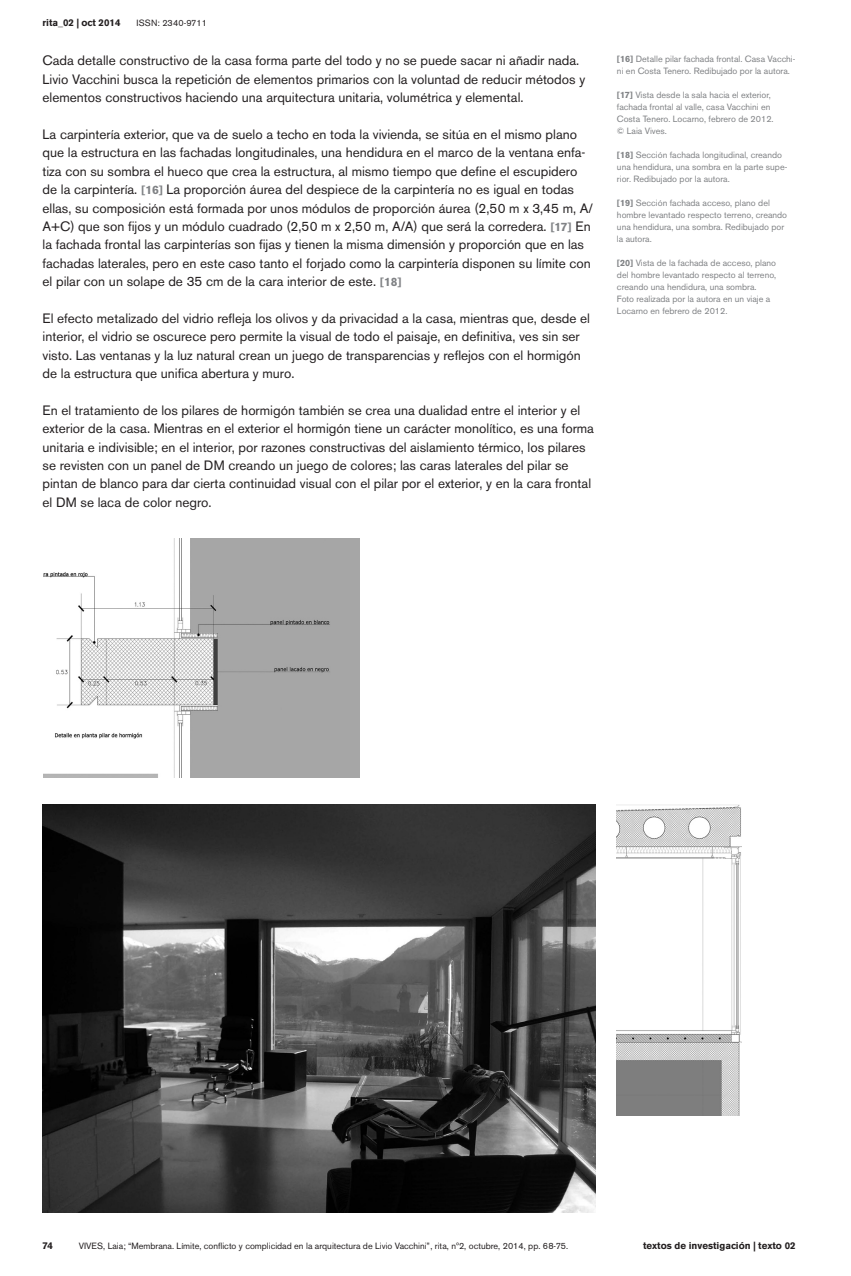
<style>
.page{position:relative;width:851px;height:1276px;background:#fff}
.page>*{position:absolute;margin:0;border:0;box-sizing:border-box;transform-origin:0 0}
.t1{font:13.5px/18.5px "Akzidenz Grotesk BE";color:#231f20}
.t2{font:700 9.75px "Akzidenz Grotesk BE";color:#231f20}
.t3{font:9px/12px "Akzidenz Grotesk BE";color:#808285}
.t4{font:9px "Akzidenz Grotesk BE";color:#231f20}
.t5{font:9px "Akzidenz Grotesk BE";letter-spacing:.02em;color:#231f20}
.s1{font-weight:700;font-size:12px;color:#808285}
.s2{font-weight:700}
</style>
<div class="page">
<img style="left:43px;top:805px;width:552px;height:407px">
<img style="left:617px;top:805px;width:124px;height:310px">
<img style="left:44px;top:539px;width:315px;height:238px">
<p class="t2" style="left:43px;top:17px;width:79px">rita_02 | oct 2014</p>
<p class="t5" style="left:136px;top:17px;width:72px">ISSN: 2340-9711</p>
<p class="t1" style="left:43px;top:51px;width:544px">Cada detalle constructivo de la casa forma parte del todo y no se puede sacar ni añadir nada.<br>Livio Vacchini busca la repetición de elementos primarios con la voluntad de reducir métodos y elementos constructivos haciendo una arquitectura unitaria, volumétrica y elemental.</p>
<p class="t1" style="left:43px;top:125px;width:552px">La carpintería exterior, que va de suelo a techo en toda la vivienda, se sitúa en el mismo plano que la estructura en las fachadas longitudinales, una hendidura en el marco de la ventana enfa&shy;tiza con su sombra el hueco que crea la estructura, al mismo tiempo que define el escupidero de la carpintería. <span class="s1">[16]</span> La proporción áurea del despiece de la carpintería no es igual en todas ellas, su composición está formada por unos módulos de proporción áurea (2,50 m x 3,45 m, A/ A+C) que son fijos y un módulo cuadrado (2,50 m x 2,50 m, A/A) que será la corredera. <span class="s1">[17]</span> En la fachada frontal las carpinterías son fijas y tienen la misma dimensión y proporción que en las fachadas laterales, pero en este caso tanto el forjado como la carpintería disponen su límite con el pilar con un solape de 35 cm de la cara interior de este. <span class="s1">[18]</span></p>
<p class="t1" style="left:43px;top:309px;width:549px">El efecto metalizado del vidrio refleja los olivos y da privacidad a la casa, mientras que, desde el interior, el vidrio se oscurece pero permite la visual de todo el paisaje, en definitiva, ves sin ser visto. Las ventanas y la luz natural crean un juego de transparencias y reflejos con el hormigón de la estructura que unifica abertura y muro.</p>
<p class="t1" style="left:43px;top:401px;width:553px">En el tratamiento de los pilares de hormigón también se crea una dualidad entre el interior y el exterior de la casa. Mientras en el exterior el hormigón tiene un carácter monolítico, es una forma unitaria e indivisible; en el interior, por razones constructivas del aislamiento térmico, los pilares se revisten con un panel de DM creando un juego de colores; las caras laterales del pilar se pintan de blanco para dar cierta continuidad visual con el pilar por el exterior, y en la cara frontal el DM se laca de color negro.</p>
<p class="t3" style="left:617px;top:53px;width:180px"><span class="s2">[16]</span> Detalle pilar fachada frontal. Casa Vacchi&shy;ni en Costa Tenero. Redibujado por la autora.</p>
<p class="t3" style="left:617px;top:89px;width:158px"><span class="s2">[17]</span> Vista desde la sala hacia el exterior, fachada frontal al valle, casa Vacchini en Costa Tenero. Locarno, febrero de 2012. © Laia Vives.</p>
<p class="t3" style="left:617px;top:149px;width:172px"><span class="s2">[18]</span> Sección fachada longitudinal, creando una hendidura, una sombra en la parte supe&shy;rior. Redibujado por la autora.</p>
<p class="t3" style="left:617px;top:197px;width:172px"><span class="s2">[19]</span> Sección fachada acceso, plano del hombre levantado respecto terreno, creando una hendidura, una sombra. Redibujado por la autora.</p>
<p class="t3" style="left:617px;top:257px;width:161px;text-align:justify"><span class="s2">[20]</span> Vista de la fachada de acceso, plano del hombre levantado respecto al terreno, creando una hendidura, una sombra.</p>
<p class="t3" style="left:617px;top:293px;width:155px">Foto realizada por la autora en un viaje a<br>Locarno en febrero de 2012.</p>
<p class="t2" style="left:43px;top:1240px;width:12px">74</p>
<p class="t4" style="left:79px;top:1240px;width:491px">VIVES, Laia; “Membrana. Límite, conflicto y complicidad en la arquitectura de Livio Vacchini”, rita, nº2, octubre, 2014, pp. 68-75.</p>
<p class="t2" style="left:643px;top:1240px;width:154px">textos de investigación | texto 02</p>
</div>
